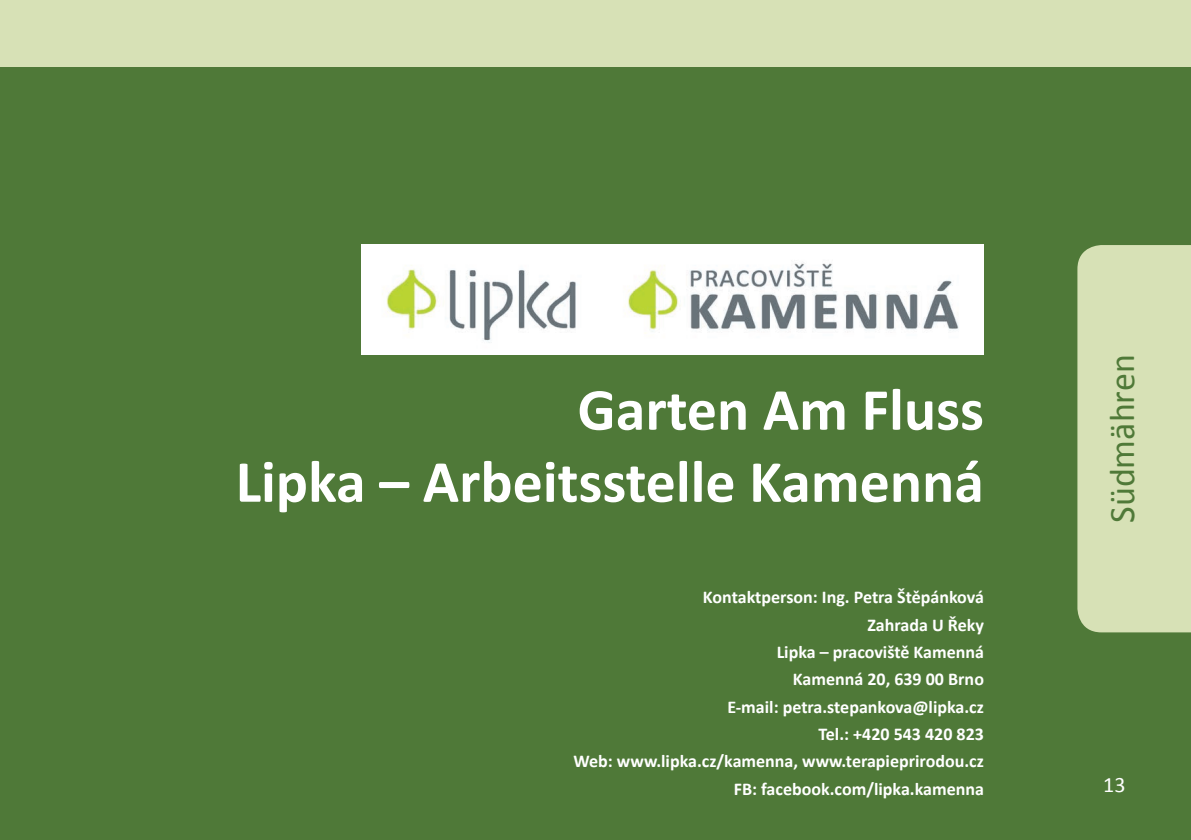
<style>
.page{position:relative;width:1191px;height:840px;background:#fff}
.page>*{position:absolute;margin:0;border:0;box-sizing:border-box;transform-origin:0 0}
.t1{font:700 60px/72px "Calibri";color:#fff;text-align:right}
.t2{font:36px "Calibri";color:#4f7938}
.t3{font:22px "Calibri";color:#fff}
.t4{font:700 18px/27.2px "Calibri";color:#fff;text-align:right}
</style>
<div class="page">
<div style="left:0;top:0;width:1191px;height:67px;background:#d7e1b6"></div>
<div style="left:0;top:67px;width:1191px;height:772px;background:#4f7938"></div>
<div style="left:1077px;top:245px;width:114px;height:387px;background:#d7e1b6"></div>
<img style="left:362px;top:244px;width:622px;height:111px">
<h1 class="t1" style="left:236px;top:373px;width:750px">Garten Am Fluss<br>Lipka – Arbeitsstelle Kamenná</h1>
<p class="t4" style="left:573px;top:583px;width:412px">Kontaktperson: Ing. Petra Štěpánková<br>Zahrada U Řeky<br>Lipka – pracoviště Kamenná<br>Kamenná 20, 639 00 Brno<br>E-mail: petra.stepankova@lipka.cz<br>Tel.: +420 543 420 823<br>Web: www.lipka.cz/kamenna, www.terapieprirodou.cz<br>FB: facebook.com/lipka.kamenna</p>
<h2 class="t2" style="left:1099px;top:522px;width:170px;rotate:-90deg">Südmähren</h2>
<p class="t3" style="left:1103px;top:769px;width:24px">13</p>
</div>
